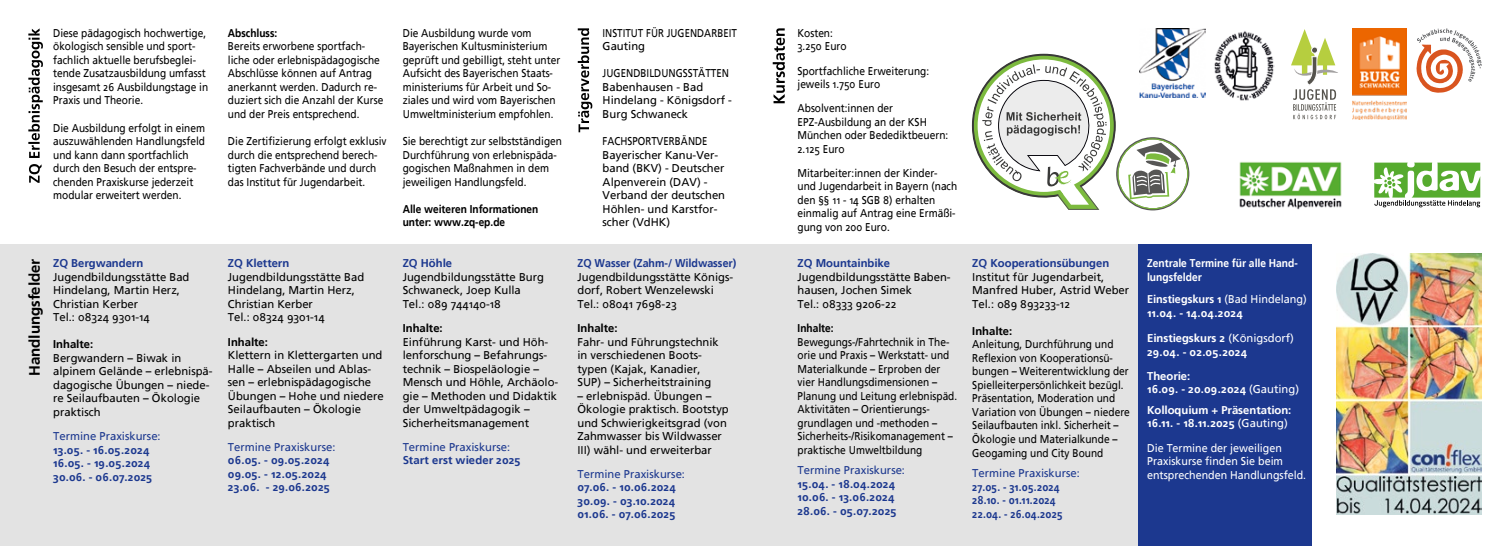
<style>
.page{position:relative;width:1510px;height:546px;background:#fff}
.page>*{position:absolute;margin:0;border:0;box-sizing:border-box;transform-origin:0 0}
.t1{font:700 15px "Frutiger Linotype";color:#000}
.t2{font:11.25px/13.5px "Frutiger Linotype";color:#000;scale:.9 1}
.t3{font:11.25px/13.5px "Frutiger Linotype";color:#000}
.t4{font:700 11.25px/13.5px "Frutiger Linotype";letter-spacing:.01em;color:#1c388f}
.t5{font:700 11.25px/13.5px "Frutiger Linotype";color:#fff}
.t6{font:11.25px/13.5px "Frutiger Linotype";color:#000;scale:.87 1}
.t7{font:11.25px "Frutiger Linotype";color:#1c388f}
.t8{font:11.25px/13.5px "Frutiger Linotype";color:#fff;scale:.95 1}
.t9{font:11.25px/13.5px "Frutiger Linotype";color:#000;scale:.88 1}
.t10{font:700 11.25px/13.5px "Frutiger Linotype";color:#000;scale:.9 1}
.t11{font:700 11.25px/13.5px "Frutiger Linotype";letter-spacing:.01em;color:#1c388f;scale:.91 1}
.t12{font:700 11.25px "Frutiger Linotype";color:#000}
.t13{font:700 11.25px/13.5px "Frutiger Linotype";color:#fff;scale:.91 1}
.t14{font:700 11.25px "Frutiger Linotype";letter-spacing:.01em;color:#1c388f;scale:.94 1}
.s1{font-weight:400}
</style>
<div class="page">
<div style="left:0;top:244px;width:1311px;height:302px;background:#e3e3e3"></div>
<div style="left:1137px;top:244px;width:174px;height:302px;background:#1c388f"></div>
<svg style="left:28px;top:28px;width:15px;height:155px"></svg>
<svg style="left:772px;top:28px;width:13px;height:75px"></svg>
<img style="left:1155px;top:28px;width:50px;height:69px">
<svg style="left:1416px;top:28px;width:65px;height:65px"></svg>
<img style="left:1239px;top:161px;width:103px;height:49px">
<img style="left:1353px;top:28px;width:53px;height:92px">
<img style="left:1214px;top:31px;width:60px;height:70px">
<img style="left:1336px;top:253px;width:145px;height:261px">
<svg style="left:578px;top:28px;width:14px;height:104px"></svg>
<svg style="left:1374px;top:163px;width:106px;height:44px"></svg>
<svg style="left:972px;top:54px;width:217px;height:156px"></svg>
<svg style="left:1291px;top:29px;width:47px;height:90px"></svg>
<p class="t2" style="left:53px;top:26px;width:174px">Diese pädagogisch hochwertige, ökologisch sensible und sport&shy;fachlich aktuelle berufsbeglei&shy;tende Zusatzausbildung umfasst insgesamt 26 Ausbildungstage in<br>Praxis und Theorie.</p>
<p class="t2" style="left:53px;top:121px;width:170px">Die Ausbildung erfolgt in einem auszuwählenden Handlungsfeld und kann dann sportfachlich durch den Besuch der entspre&shy;chenden Praxiskurse jederzeit modular erweitert werden.</p>
<p class="t10" style="left:228px;top:26px;width:56px">Abschluss:</p>
<p class="t2" style="left:228px;top:40px;width:174px">Bereits erworbene sportfach&shy;liche oder erlebnispädagogische<br>Abschlüsse können auf Antrag anerkannt werden. Dadurch re&shy;duziert sich die Anzahl der Kurse und der Preis entsprechend.</p>
<p class="t2" style="left:228px;top:134px;width:178px">Die Zertifizierung erfolgt exklusiv durch die entsprechend berech&shy;tigten Fachverbände und durch das Institut für Jugendarbeit.</p>
<h1 class="t1" style="left:25px;top:376px;width:119px;rotate:-90deg">Handlungsfelder</h1>
<p class="t4" style="left:53px;top:257px;width:92px">ZQ Bergwandern</p>
<p class="t3" style="left:53px;top:270px;width:138px">Jugendbildungsstätte Bad<br>Hindelang, Martin Herz,<br>Christian Kerber<br>Tel.: 08324 9301-14</p>
<p class="t12" style="left:53px;top:337px;width:42px">Inhalte:</p>
<p class="t3" style="left:53px;top:351px;width:161px">Bergwandern – Biwak in alpinem Gelände – erlebnispä&shy;dagogische Übungen – niede&shy;re Seilaufbauten – Ökologie praktisch</p>
<p class="t7" style="left:53px;top:429px;width:109px">Termine Praxiskurse:</p>
<p class="t4" style="left:53px;top:443px;width:101px">13.05. - 16.05.2024<br>16.05. - 19.05.2024<br>30.06. - 06.07.2025</p>
<p class="t4" style="left:228px;top:257px;width:63px">ZQ Klettern</p>
<p class="t3" style="left:228px;top:270px;width:138px">Jugendbildungsstätte Bad<br>Hindelang, Martin Herz,<br>Christian Kerber<br>Tel.: 08324 9301-14</p>
<p class="t12" style="left:228px;top:335px;width:42px">Inhalte:</p>
<p class="t3" style="left:228px;top:348px;width:157px">Klettern in Klettergarten und<br>Halle – Abseilen und Ablas&shy;sen – erlebnispädagogische<br>Übungen – Hohe und niedere<br>Seilaufbauten – Ökologie praktisch</p>
<p class="t7" style="left:228px;top:440px;width:109px">Termine Praxiskurse:</p>
<p class="t4" style="left:228px;top:453px;width:103px">06.05. - 09.05.2024<br>09.05. - 12.05.2024<br>23.06. - 29.06.2025</p>
<p class="t2" style="left:403px;top:26px;width:177px">Die Ausbildung wurde vom<br>Bayerischen Kultusministerium geprüft und gebilligt, steht unter<br>Aufsicht des Bayerischen Staats&shy;ministeriums für Arbeit und So&shy;ziales und wird vom Bayerischen<br>Umweltministerium empfohlen.</p>
<p class="t2" style="left:403px;top:134px;width:178px">Sie berechtigt zur selbstständigen<br>Durchführung von erlebnispäda&shy;gogischen Maßnahmen in dem jeweiligen Handlungsfeld.</p>
<p class="t10" style="left:403px;top:202px;width:152px">Alle weiteren Informationen unter: www.zq-ep.de</p>
<p class="t4" style="left:403px;top:257px;width:51px">ZQ Höhle</p>
<p class="t3" style="left:403px;top:270px;width:143px">Jugendbildungsstätte Burg<br>Schwaneck, Joep Kulla<br>Tel.: 089 744140-18</p>
<p class="t12" style="left:403px;top:321px;width:42px">Inhalte:</p>
<p class="t3" style="left:403px;top:335px;width:157px">Einführung Karst- und Höh&shy;lenforschung – Befahrungs&shy;technik – Biospeläologie –<br>Mensch und Höhle, Archäolo&shy;gie – Methoden und Didaktik der Umweltpädagogik –<br>Sicherheitsmanagement</p>
<p class="t7" style="left:403px;top:440px;width:109px">Termine Praxiskurse:</p>
<p class="t4" style="left:403px;top:453px;width:119px">Start erst wieder 2025</p>
<p class="t6" style="left:602px;top:26px;width:156px">INSTITUT FÜR JUGENDARBEIT<br>Gauting</p>
<p class="t9" style="left:602px;top:67px;width:149px">JUGENDBILDUNGSSTÄTTEN<br>Babenhausen - Bad<br>Hindelang - Königsdorf -<br>Burg Schwaneck</p>
<p class="t6" style="left:602px;top:134px;width:142px">FACHSPORTVERBÄNDE<br>Bayerischer Kanu-Ver&shy;band (BKV) - Deutscher<br>Alpenverein (DAV) -<br>Verband der deutschen<br>Höhlen- und Karstfor&shy;scher (VdHK)</p>
<p class="t14" style="left:577px;top:256px;width:170px">ZQ Wasser (Zahm-/ Wildwasser)</p>
<p class="t3" style="left:577px;top:270px;width:157px">Jugendbildungsstätte Königs&shy;dorf, Robert Wenzelewski<br>Tel.: 08041 7698-23</p>
<p class="t12" style="left:577px;top:321px;width:42px">Inhalte:</p>
<p class="t3" style="left:577px;top:335px;width:143px">Fahr- und Führungstechnik in verschiedenen Boots&shy;typen (Kajak, Kanadier,<br>SUP) – Sicherheitstraining</p>
<p class="t3" style="left:577px;top:389px;width:153px">– erlebnispäd. Übungen –<br>Ökologie praktisch. Bootstyp und Schwierigkeitsgrad (von<br>Zahmwasser bis Wildwasser<br>III) wähl- und erweiterbar</p>
<p class="t7" style="left:577px;top:467px;width:109px">Termine Praxiskurse:</p>
<p class="t4" style="left:577px;top:480px;width:100px;text-align:justify">07.06. - 10.06.2024<br>30.09. - 03.10.2024<br>01.06. - 07.06.2025</p>
<p class="t2" style="left:797px;top:26px;width:56px">Kosten:<br>3.250 Euro</p>
<p class="t2" style="left:797px;top:64px;width:148px">Sportfachliche Erweiterung: jeweils 1.750 Euro</p>
<p class="t2" style="left:797px;top:101px;width:169px">Absolvent:innen der<br>EPZ-Ausbildung an der KSH<br>München oder Bedediktbeuern:<br>2.125 Euro</p>
<p class="t2" style="left:797px;top:166px;width:179px">Mitarbeiter:innen der Kinder&shy;und Jugendarbeit in Bayern (nach den §§ 11 - 14 SGB 8) erhalten einmalig auf Antrag eine Ermäßi&shy;gung von 200 Euro.</p>
<p class="t4" style="left:797px;top:257px;width:94px">ZQ Mountainbike</p>
<p class="t3" style="left:797px;top:270px;width:155px">Jugendbildungsstätte Baben&shy;hausen, Jochen Simek<br>Tel.: 08333 9206-22</p>
<p class="t10" style="left:797px;top:321px;width:42px">Inhalte:</p>
<p class="t2" style="left:797px;top:335px;width:179px">Bewegungs-/Fahrtechnik in The&shy;orie und Praxis – Werkstatt- und<br>Materialkunde – Erproben der vier Handlungsdimensionen –<br>Planung und Leitung erlebnispäd.<br>Aktivitäten – Orientierungs&shy;grundlagen und -methoden –<br>Sicherheits-/Risikomanagement – praktische Umweltbildung</p>
<p class="t7" style="left:797px;top:463px;width:109px">Termine Praxiskurse:</p>
<p class="t4" style="left:797px;top:477px;width:100px">15.04. - 18.04.2024<br>10.06. - 13.06.2024<br>28.06. - 05.07.2025</p>
<p class="t4" style="left:972px;top:257px;width:138px">ZQ Kooperationsübungen</p>
<p class="t3" style="left:972px;top:270px;width:158px">Institut für Jugendarbeit,<br>Manfred Huber, Astrid Weber<br>Tel.: 089 893233-12</p>
<p class="t12" style="left:972px;top:324px;width:42px">Inhalte:</p>
<p class="t2" style="left:972px;top:338px;width:177px">Anleitung, Durchführung und<br>Reflexion von Kooperationsü&shy;bungen – Weiterentwicklung der<br>Spielleiterpersönlichkeit bezügl.<br>Präsentation, Moderation und<br>Variation von Übungen – niedere<br>Seilaufbauten inkl. Sicherheit –<br>Ökologie und Materialkunde –<br>Geogaming und City Bound</p>
<p class="t7" style="left:972px;top:466px;width:109px">Termine Praxiskurse:</p>
<p class="t11" style="left:972px;top:480px;width:101px">27.05. - 31.05.2024<br>28.10. - 01.11.2024<br>22.04. - 26.04.2025</p>
<p class="t13" style="left:1147px;top:257px;width:167px">Zentrale Termine für alle Hand&shy;lungsfelder</p>
<p class="t5" style="left:1147px;top:292px;width:161px">Einstiegskurs 1 <span class="s1">(Bad Hindelang)<br></span>11.04. - 14.04.2024</p>
<p class="t5" style="left:1147px;top:331px;width:148px">Einstiegskurs 2 <span class="s1">(Königsdorf)<br></span>29.04. - 02.05.2024</p>
<p class="t5" style="left:1147px;top:369px;width:153px">Theorie:<br>16.09. - 20.09.2024 <span class="s1">(Gauting)</span></p>
<p class="t5" style="left:1147px;top:403px;width:146px">Kolloquium + Präsentation:<br>16.11. - 18.11.2025 <span class="s1">(Gauting)</span></p>
<p class="t8" style="left:1147px;top:441px;width:169px">Die Termine der jeweiligen<br>Praxiskurse finden Sie beim entsprechenden Handlungsfeld.</p>
</div>
